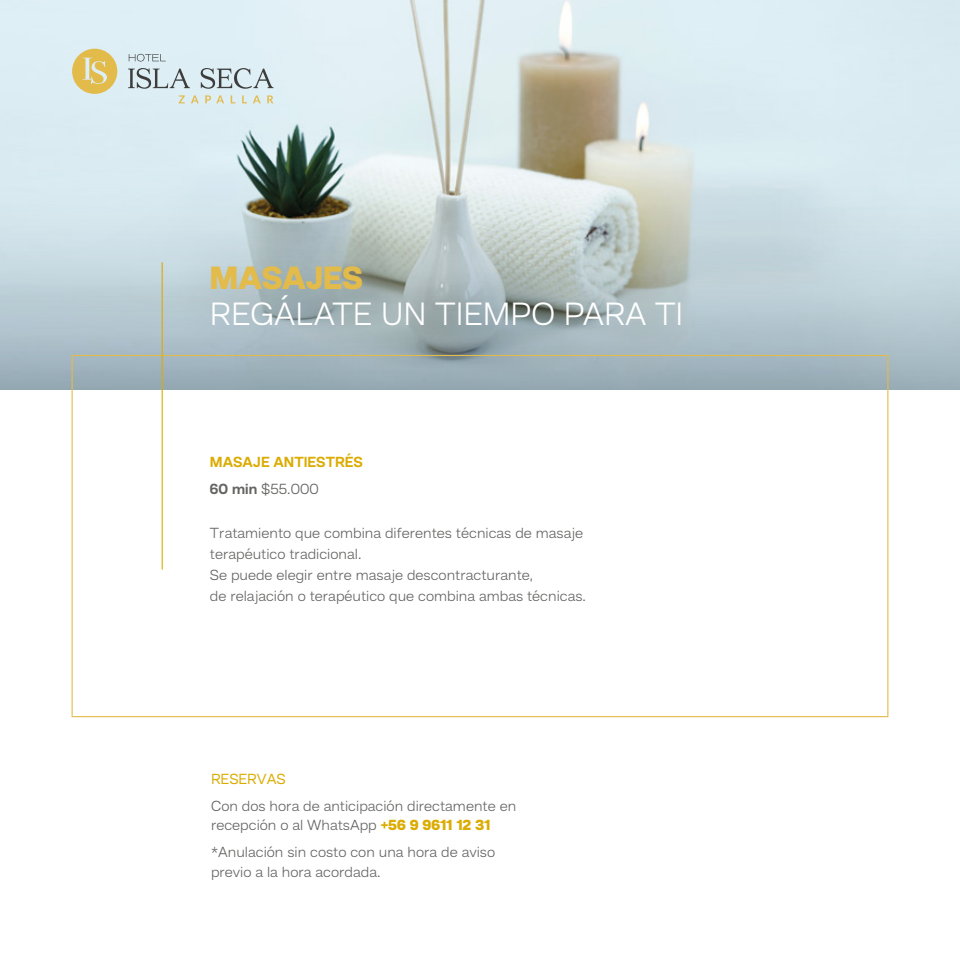
<style>
.page{position:relative;width:960px;height:960px;background:#fff}
.page>*{position:absolute;margin:0;border:0;box-sizing:border-box;transform-origin:0 0}
.t1{font:300 33px "Hando Trial";color:#fff}
.t2{font:900 33px "Hando Trial";letter-spacing:-.005em;color:#e3bb4a}
.t3{font:300 15px/21px "Hando Trial";color:#646463}
.t4{font:700 15px/27px "Hando Trial";color:#dbac02}
.t5{font:15px "Hando Trial";color:#dbac02}
.s1{color:#646463}
.s2{font-weight:300;color:#646463}
.s3{font-weight:900;color:#dbac02}
</style>
<div class="page">
<img style="left:0;top:0;width:960px;height:177px">
<svg style="left:0;top:177px;width:960px;height:212px"></svg>
<svg style="left:179px;top:95px;width:6px;height:8px"></svg>
<svg style="left:191px;top:95px;width:8px;height:8px"></svg>
<svg style="left:205px;top:95px;width:19px;height:8px"></svg>
<svg style="left:231px;top:95px;width:4px;height:8px"></svg>
<svg style="left:242px;top:95px;width:5px;height:8px"></svg>
<svg style="left:253px;top:95px;width:8px;height:8px"></svg>
<svg style="left:267px;top:95px;width:7px;height:8px"></svg>
<svg style="left:128px;top:68px;width:62px;height:21px"></svg>
<svg style="left:201px;top:68px;width:73px;height:21px"></svg>
<svg style="left:129px;top:54px;width:37px;height:8px"></svg>
<svg style="left:72px;top:49px;width:45px;height:45px"></svg>
<img style="left:142px;top:194px;width:609px;height:206px">
<hr style="left:162px;top:262px;width:1px;height:308px;background:#dbac02">
<h1 class="t2" style="left:210px;top:258px;width:155px">MASAJES</h1>
<h1 class="t1" style="left:210px;top:294px;width:475px">REGÁLATE UN TIEMPO PARA TI</h1>
<p class="t4" style="left:210px;top:448px;width:154px">MASAJE ANTIESTRÉS<br><span class="s1">60 min</span> <span class="s2">$55.000</span></p>
<p class="t3" style="left:210px;top:522px;width:378px">Tratamiento que combina diferentes técnicas de masaje terapéutico tradicional.<br>Se puede elegir entre masaje descontracturante,<br>de relajación o terapéutico que combina ambas técnicas.</p>
<p class="t5" style="left:211px;top:769px;width:76px">RESERVAS</p>
<p class="t3" style="left:211px;top:795px;width:307px;line-height:19.5px">Con dos hora de anticipación directamente en recepción o al WhatsApp <span class="s3">+56 9 9611 12 31</span></p>
<p class="t3" style="left:211px;top:842px;width:286px;line-height:19.5px">*Anulación sin costo con una hora de aviso previo a la hora acordada.</p>
</div>
